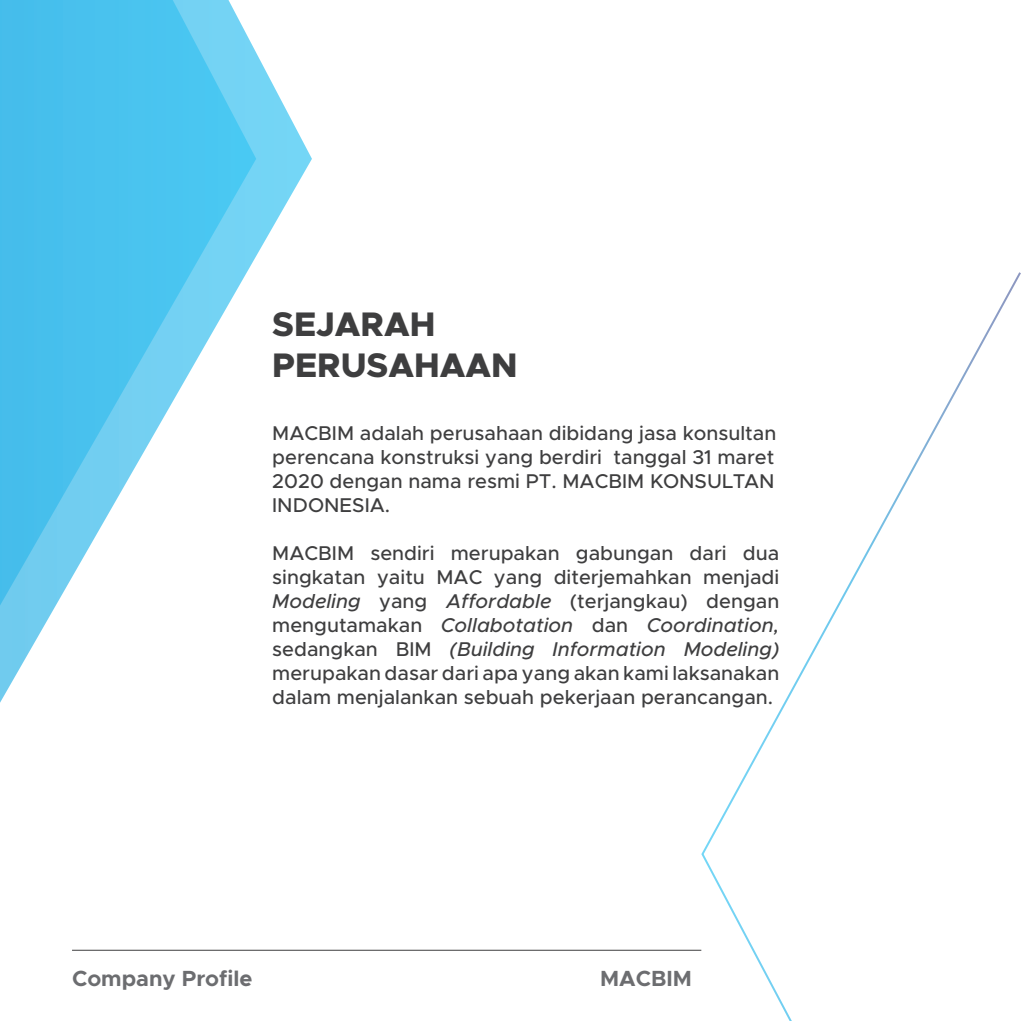
<style>
.page{position:relative;width:1021px;height:1021px;background:#fff}
.page>*{position:absolute;margin:0;border:0;box-sizing:border-box;transform-origin:0 0}
.t1{font:800 34.2px/41px "Metropolis";color:#3e3e3f}
.t2{font:700 22px "Metropolis";color:#6c6d70}
.t3{font:500 20px/24px "Metropolis";color:#3e3e3f;text-align:justify}
.s1{font-style:italic}
</style>
<div class="page">
<svg style="left:256px;top:52px;width:56px;height:204px"></svg>
<svg style="left:0;top:0;width:256px;height:703px"></svg>
<svg style="left:700px;top:272px;width:320px;height:748px"></svg>
<hr style="left:72px;top:949px;width:629px;height:1px;background:#3e3e3f">
<h1 class="t1" style="left:272px;top:303px;width:247px">SEJARAH<br>PERUSAHAAN</h1>
<p class="t3" style="left:272px;top:421px;width:505px">MACBIM adalah perusahaan dibidang jasa konsultan perencana konstruksi yang berdiri tanggal 31 maret 2020 dengan nama resmi PT. MACBIM KONSULTAN INDONESIA.</p>
<p class="t3" style="left:272px;top:541px;width:508px">MACBIM sendiri merupakan gabungan dari dua singkatan yaitu MAC yang diterjemahkan menjadi <span class="s1">Modeling</span> yang <span class="s1">Affordable</span> (terjangkau) dengan mengutamakan <span class="s1">Collabotation</span> dan <span class="s1">Coordination, </span>sedangkan BIM <span class="s1">(Building Information Modeling) </span>merupakan dasar dari apa yang akan kami laksanakan dalam menjalankan sebuah pekerjaan perancangan.</p>
<p class="t2" style="left:72px;top:964px;width:182px">Company Profile</p>
<p class="t2" style="left:600px;top:964px;width:93px">MACBIM</p>
</div>
